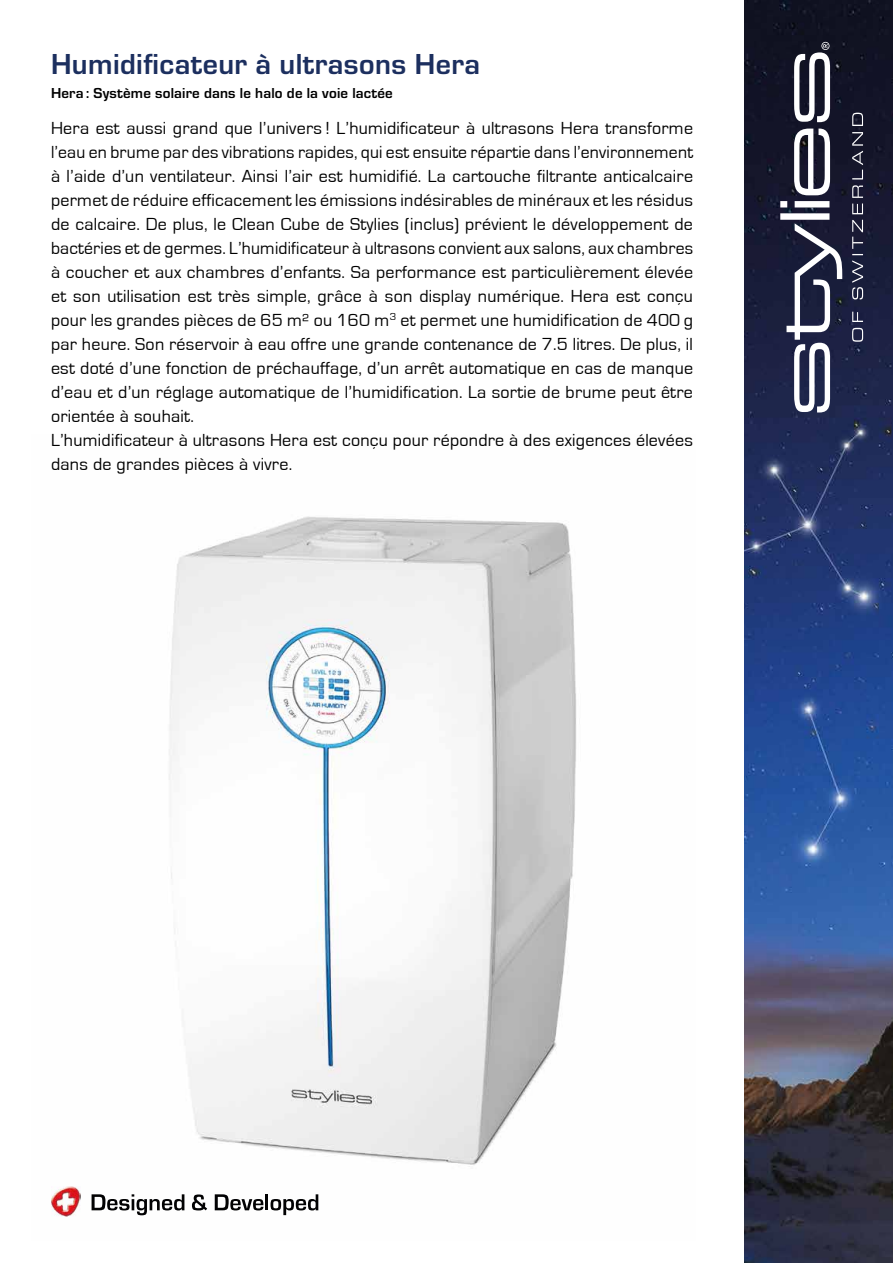
<style>
.page{position:relative;width:893px;height:1263px;background:#fff}
.page>*{position:absolute;margin:0;border:0;box-sizing:border-box;transform-origin:0 0}
.t1{font:700 30px "Eurostile OT";letter-spacing:.015em;color:#1c2f5f}
.t2{font:18px/24px "Eurostile";letter-spacing:.015em;color:#000}
.t3{font:700 15px "Eurostile OT";letter-spacing:.015em;color:#000}
</style>
<div class="page">
<img style="left:60px;top:516px;width:516px;height:701px">
<img style="left:744px;top:0;width:149px;height:1263px">
<svg style="left:780px;top:213px;width:62px;height:199px"></svg>
<svg style="left:780px;top:201px;width:49px;height:6px"></svg>
<svg style="left:794px;top:129px;width:36px;height:66px"></svg>
<svg style="left:794px;top:42px;width:36px;height:80px"></svg>
<svg style="left:852px;top:113px;width:11px;height:229px;background:#46485d"></svg>
<img style="left:51px;top:1186px;width:29px;height:30px">
<svg style="left:92px;top:1194px;width:92px;height:21px"></svg>
<svg style="left:192px;top:1194px;width:15px;height:16px"></svg>
<svg style="left:215px;top:1194px;width:103px;height:21px"></svg>
<h1 class="t1" style="left:51px;top:47px;width:431px">Humidificateur à ultrasons Hera</h1>
<p class="t3" style="left:51px;top:84px;width:343px">Hera : Système solaire dans le halo de la voie lactée</p>
<p class="t2" style="left:51px;top:116px;width:644px">Hera est aussi grand que l’univers ! L’humidificateur à ultrasons Hera transforme l’eau en brume par des vibrations rapides, qui est ensuite répartie dans l’environnement à l’aide d’un ventilateur. Ainsi l’air est humidifié. La cartouche filtrante anticalcaire permet de réduire efficacement les émissions indésirables de minéraux et les résidus de calcaire. De plus, le Clean Cube de Stylies (inclus) prévient le développement de bactéries et de germes. L’humidificateur à ultrasons convient aux salons, aux chambres à coucher et aux chambres d’enfants. Sa performance est particulièrement élevée et son utilisation est très simple, grâce à son display numérique. Hera est conçu pour les grandes pièces de 65 m² ou 160 m<sup>3</sup> et permet une humidification de 400 g par heure. Son réservoir à eau offre une grande contenance de 7.5 litres. De plus, il est doté d’une fonction de préchauffage, d’un arrêt automatique en cas de manque d’eau et d’un réglage automatique de l’humidification. La sortie de brume peut être orientée à souhait.<br>L’humidificateur à ultrasons Hera est conçu pour répondre à des exigences élevées dans de grandes pièces à vivre.</p>
</div>
